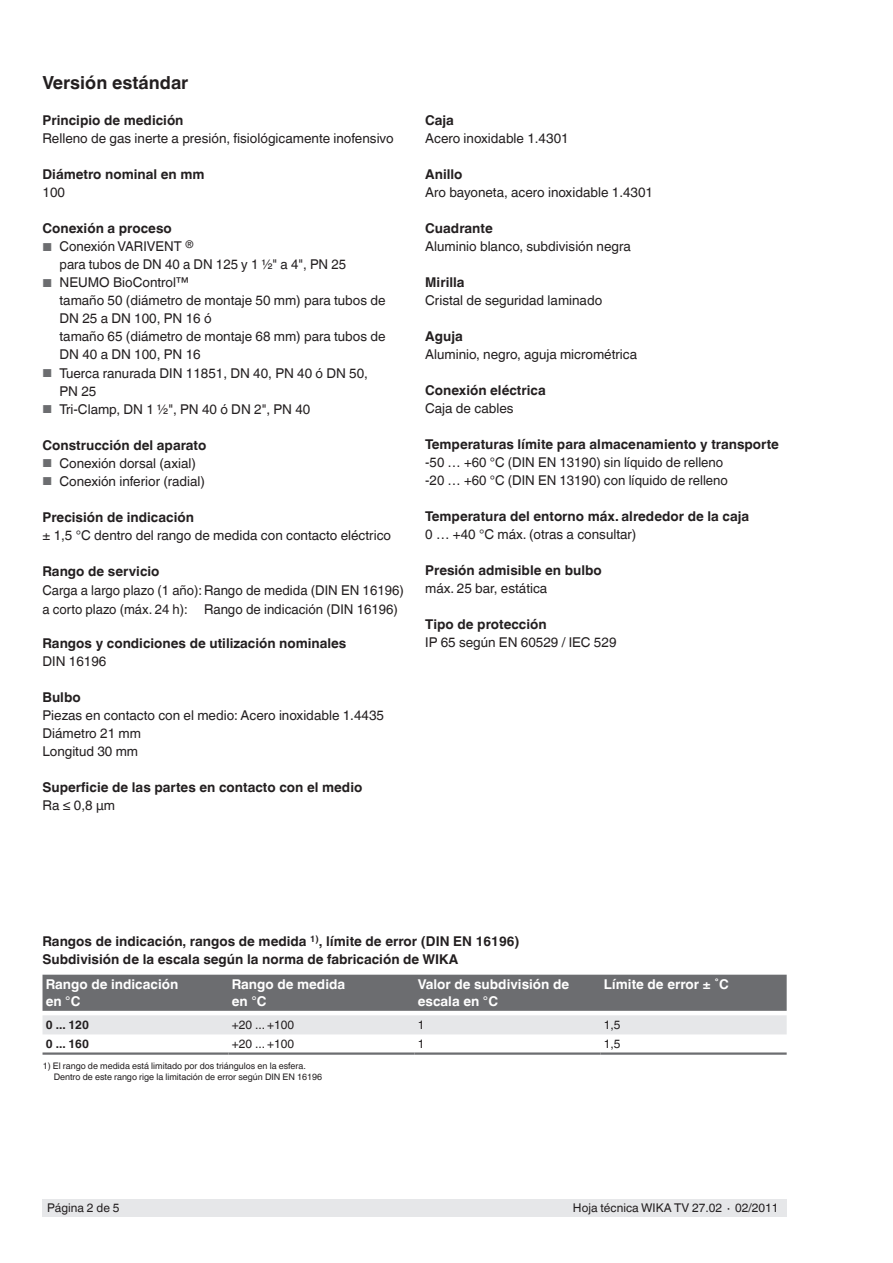
<style>
.page{position:relative;width:893px;height:1263px;background:#fff}
.page>*{position:absolute;margin:0;border:0;box-sizing:border-box;transform-origin:0 0}
.t1{font:700 18px "Helvetica World";color:#231f20}
.t2{font:13.5px/18px "Helvetica World";color:#231f20}
.t3{font:700 13.5px/18px "Helvetica World";color:#231f20}
.t4{font:700 13.5px/16.5px "Helvetica World";color:#fff}
.t5{font:12px "Helvetica World";color:#231f20}
.t6{font:700 12px "Helvetica World";color:#231f20}
.t7{font:9px/10.5px "Helvetica World";color:#231f20}
.s1{font-size:11.55px;color:#6c6d70}
</style>
<div class="page">
<div style="left:43px;top:1199px;width:744px;height:17px;background:#e6e7e9"></div>
<svg style="left:43px;top:975px;width:744px;height:59px;background:#9d9ea1"></svg>
<hr style="left:43px;top:1052px;width:186px;height:3px;background:#6c6d70">
<hr style="left:229px;top:1052px;width:186px;height:3px;background:#6c6d70">
<hr style="left:415px;top:1052px;width:186px;height:3px;background:#6c6d70">
<hr style="left:601px;top:1052px;width:186px;height:3px;background:#6c6d70">
<h1 class="t1" style="left:43px;top:73px;width:147px">Versión estándar</h1>
<p class="t3" style="left:43px;top:112px;width:143px">Principio de medición</p>
<p class="t2" style="left:43px;top:130px;width:353px">Relleno de gas inerte a presión, fisiológicamente inofensivo</p>
<p class="t3" style="left:43px;top:166px;width:163px">Diámetro nominal en mm</p>
<p class="t2" style="left:43px;top:184px;width:24px">100</p>
<p class="t3" style="left:43px;top:220px;width:131px">Conexión a proceso</p>
<p class="t2" style="left:60px;top:238px;width:288px;text-indent:-17px"><span class="s1">■</span> Conexión VARIVENT <sup>®<br></sup>para tubos de DN 40 a DN 125 y 1 ½" a 4", PN 25</p>
<p class="t2" style="left:60px;top:274px;width:328px;text-indent:-17px"><span class="s1">■</span> NEUMO BioControl™<br>tamaño 50 (diámetro de montaje 50 mm) para tubos de<br>DN 25 a DN 100, PN 16 ó<br>tamaño 65 (diámetro de montaje 68 mm) para tubos de<br>DN 40 a DN 100, PN 16</p>
<p class="t2" style="left:60px;top:364px;width:310px;text-indent:-17px"><span class="s1">■</span> Tuerca ranurada DIN 11851, DN 40, PN 40 ó DN 50,<br>PN 25</p>
<p class="t2" style="left:43px;top:400px;width:269px"><span class="s1">■</span> Tri-Clamp, DN 1 ½", PN 40 ó DN 2", PN 40</p>
<p class="t3" style="left:43px;top:436px;width:165px">Construcción del aparato</p>
<p class="t2" style="left:43px;top:454px;width:155px"><span class="s1">■</span> Conexión dorsal (axial)</p>
<p class="t2" style="left:43px;top:472px;width:164px"><span class="s1">■</span> Conexión inferior (radial)</p>
<p class="t3" style="left:43px;top:508px;width:153px">Precisión de indicación</p>
<p class="t2" style="left:43px;top:526px;width:350px">± 1,5 °C dentro del rango de medida con contacto eléctrico</p>
<p class="t3" style="left:43px;top:562px;width:119px">Rango de servicio</p>
<p class="t2" style="left:43px;top:582px;width:363px">Carga a largo plazo (1 año): Rango de medida (DIN EN 16196) a corto plazo (máx. 24 h): Rango de indicación (DIN 16196)</p>
<p class="t3" style="left:43px;top:634px;width:305px">Rangos y condiciones de utilización nominales</p>
<p class="t2" style="left:43px;top:652px;width:65px">DIN 16196</p>
<p class="t3" style="left:43px;top:688px;width:40px">Bulbo</p>
<p class="t2" style="left:43px;top:706px;width:343px">Piezas en contacto con el medio: Acero inoxidable 1.4435<br>Diámetro 21 mm<br>Longitud 30 mm</p>
<p class="t3" style="left:43px;top:778px;width:321px">Superficie de las partes en contacto con el medio</p>
<p class="t2" style="left:43px;top:796px;width:74px">Ra ≤ 0,8 µm</p>
<p class="t3" style="left:425px;top:111px;width:30px">Caja</p>
<p class="t2" style="left:425px;top:129px;width:145px">Acero inoxidable 1.4301</p>
<p class="t3" style="left:425px;top:165px;width:39px">Anillo</p>
<p class="t2" style="left:425px;top:183px;width:229px">Aro bayoneta, acero inoxidable 1.4301</p>
<p class="t3" style="left:425px;top:219px;width:69px">Cuadrante</p>
<p class="t2" style="left:425px;top:237px;width:207px">Aluminio blanco, subdivisión negra</p>
<p class="t3" style="left:425px;top:273px;width:41px">Mirilla</p>
<p class="t2" style="left:425px;top:291px;width:179px">Cristal de seguridad laminado</p>
<p class="t3" style="left:425px;top:327px;width:39px">Aguja</p>
<p class="t2" style="left:425px;top:345px;width:213px">Aluminio, negro, aguja micrométrica</p>
<p class="t3" style="left:425px;top:381px;width:122px">Conexión eléctrica</p>
<p class="t2" style="left:425px;top:399px;width:90px">Caja de cables</p>
<p class="t3" style="left:425px;top:435px;width:355px">Temperaturas límite para almacenamiento y transporte</p>
<p class="t2" style="left:425px;top:453px;width:304px">-50 … +60 °C (DIN EN 13190) sin líquido de relleno -20 … +60 °C (DIN EN 13190) con líquido de relleno</p>
<p class="t3" style="left:425px;top:507px;width:326px">Temperatura del entorno máx. alrededor de la caja</p>
<p class="t2" style="left:425px;top:525px;width:213px">0 … +40 °C máx. (otras a consultar)</p>
<p class="t3" style="left:425px;top:561px;width:178px">Presión admisible en bulbo</p>
<p class="t2" style="left:425px;top:579px;width:124px">máx. 25 bar, estática</p>
<p class="t3" style="left:425px;top:615px;width:123px">Tipo de protección</p>
<p class="t2" style="left:425px;top:633px;width:193px">IP 65 según EN 60529 / IEC 529</p>
<p class="t3" style="left:43px;top:932px;width:479px">Rangos de indicación, rangos de medida <sup>1)</sup>, límite de error (DIN EN 16196)<br>Subdivisión de la escala según la norma de fabricación de WIKA</p>
<p class="t4" style="left:46px;top:976px;width:134px">Rango de indicación en °C</p>
<p class="t4" style="left:232px;top:976px;width:115px">Rango de medida en °C</p>
<p class="t4" style="left:418px;top:976px;width:153px">Valor de subdivisión de escala en °C</p>
<p class="t4" style="left:604px;top:976px;width:126px">Límite de error ± ˚C</p>
<p class="t6" style="left:46px;top:1018px;width:45px">0 ... 120</p>
<p class="t5" style="left:232px;top:1018px;width:64px">+20 ... +100</p>
<p class="t5" style="left:418px;top:1018px;width:8px">1</p>
<p class="t5" style="left:604px;top:1018px;width:18px">1,5</p>
<p class="t6" style="left:46px;top:1037px;width:45px">0 ... 160</p>
<p class="t5" style="left:232px;top:1037px;width:64px">+20 ... +100</p>
<p class="t5" style="left:418px;top:1037px;width:8px">1</p>
<p class="t5" style="left:604px;top:1037px;width:18px">1,5</p>
<p class="t7" style="left:54px;top:1061px;width:270px;text-indent:-11px">1) El rango de medida está limitado por dos triángulos en la esfera.<br>Dentro de este rango rige la limitación de error según DIN EN 16196</p>
<p class="t5" style="left:47px;top:1201px;width:74px">Página 2 de 5</p>
<p class="t5" style="left:573px;top:1201px;width:207px">Hoja técnica WIKA TV 27.02 ∙ 02/2011</p>
</div>
